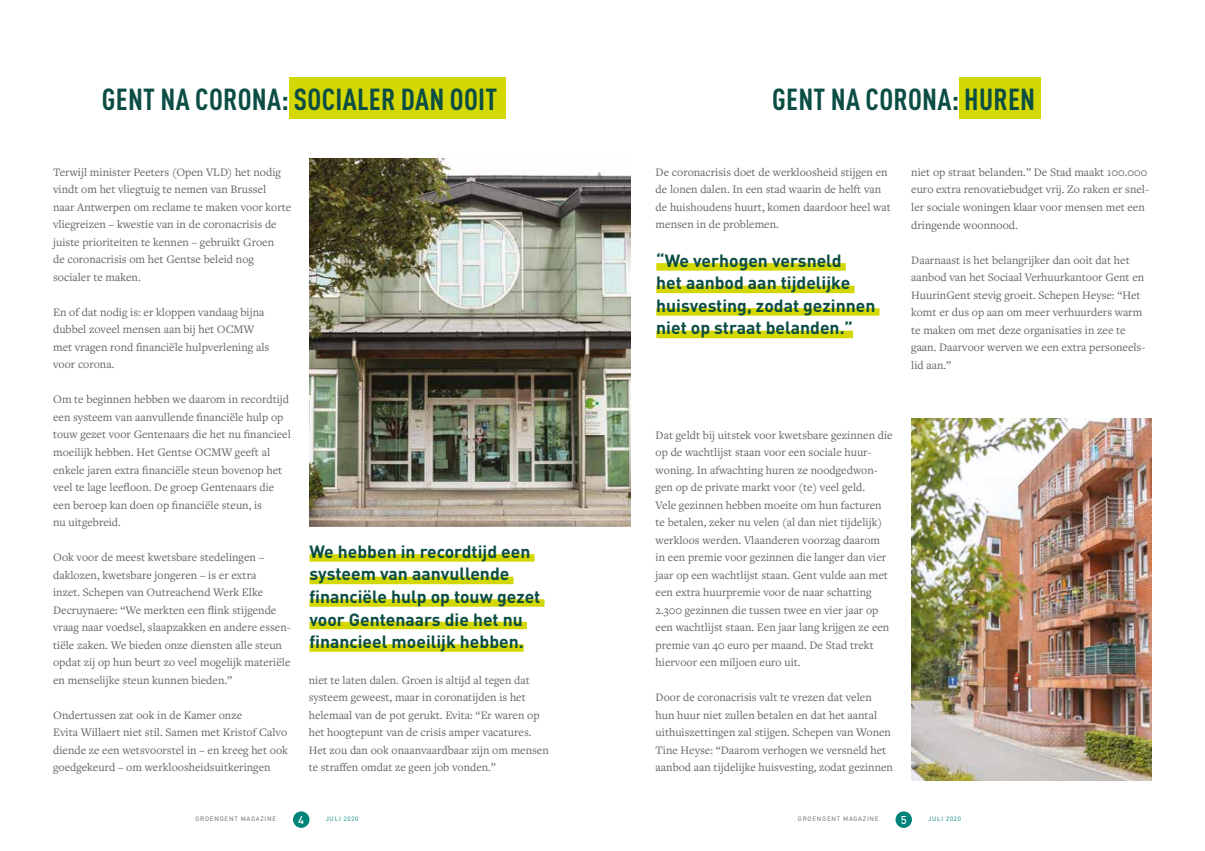
<style>
.page{position:relative;width:1205px;height:851px;background:#fff}
.page>*{position:absolute;margin:0;border:0;box-sizing:border-box;transform-origin:0 0}
.t1{font:700 condensed 30px "DIN Pro";letter-spacing:.01em;color:#0b4d44}
.t2{font:700 17.5px/22.5px "DIN Pro";color:#0b4d44}
.t3{font:11.88px/17.5px "Freight Text Pro";color:#636362}
.t4{font:500 11.25px "DIN Pro";color:#fff}
.t5{font:6.25px "DIN Pro";letter-spacing:.12em;color:#636362}
.t6{font:6.25px "DIN Pro";letter-spacing:.11em;color:#008379}
</style>
<div class="page">
<div style="left:289px;top:78px;width:217px;height:41px;background:#d3d802"></div>
<div style="left:959px;top:78px;width:82px;height:41px;background:#d3d802"></div>
<div style="left:309px;top:554px;width:225px;height:7px;background:#d3d802"></div>
<div style="left:309px;top:576px;width:204px;height:8px;background:#d3d802"></div>
<div style="left:309px;top:599px;width:235px;height:7px;background:#d3d802"></div>
<div style="left:309px;top:621px;width:218px;height:8px;background:#d3d802"></div>
<div style="left:309px;top:644px;width:215px;height:7px;background:#d3d802"></div>
<img style="left:309px;top:158px;width:322px;height:368px">
<div style="left:656px;top:263px;width:190px;height:7px;background:#d3d802"></div>
<div style="left:656px;top:285px;width:198px;height:8px;background:#d3d802"></div>
<div style="left:656px;top:308px;width:223px;height:7px;background:#d3d802"></div>
<div style="left:656px;top:330px;width:197px;height:8px;background:#d3d802"></div>
<img style="left:911px;top:419px;width:241px;height:361px">
<div style="left:293px;top:811px;width:16px;height:16px;background:#008379;border-radius:50%"></div>
<div style="left:895px;top:811px;width:17px;height:16px;background:#008379;border-radius:50%"></div>
<h1 class="t1" style="left:102px;top:76px;width:397px">GENT NA CORONA: SOCIALER DAN OOIT</h1>
<h1 class="t1" style="left:772px;top:76px;width:265px">GENT NA CORONA: HUREN</h1>
<p class="t3" style="left:53px;top:163px;width:239px">Terwijl minister Peeters (Open VLD) het nodig vindt om het vliegtuig te nemen van Brussel<br>naar Antwerpen om reclame te maken voor korte vliegreizen – kwestie van in de coronacrisis de juiste prioriteiten te kennen – gebruikt Groen<br>de coronacrisis om het Gentse beleid nog socialer te maken.</p>
<p class="t3" style="left:53px;top:303px;width:218px">En of dat nodig is: er kloppen vandaag bijna dubbel zoveel mensen aan bij het OCMW met vragen rond financiële hulpverlening als voor corona.</p>
<p class="t3" style="left:53px;top:390px;width:239px">Om te beginnen hebben we daarom in recordtijd een systeem van aanvullende financiële hulp op touw gezet voor Gentenaars die het nu financieel moeilijk hebben. Het Gentse OCMW geeft al enkele jaren extra financiële steun bovenop het veel te lage leefloon. De groep Gentenaars die een beroep kan doen op financiële steun, is<br>nu uitgebreid.</p>
<p class="t3" style="left:53px;top:548px;width:239px">Ook voor de meest kwetsbare stedelingen – daklozen, kwetsbare jongeren – is er extra<br>inzet. Schepen van Outreachend Werk Elke Decruynaere: “We merkten een flink stijgende vraag naar voedsel, slaapzakken en andere essen&shy;tiële zaken. We bieden onze diensten alle steun opdat zij op hun beurt zo veel mogelijk materiële en menselijke steun kunnen bieden.”</p>
<p class="t3" style="left:53px;top:705px;width:236px">Ondertussen zat ook in de Kamer onze<br>Evita Willaert niet stil. Samen met Kristof Calvo diende ze een wetsvoorstel in – en kreeg het ook goedgekeurd – om werkloosheidsuitkeringen</p>
<h2 class="t2" style="left:309px;top:539px;width:232px">We hebben in recordtijd een systeem van aanvullende financiële hulp op touw gezet voor Gentenaars die het nu financieel moeilijk hebben.</h2>
<p class="t3" style="left:309px;top:670px;width:242px">niet te laten dalen. Groen is altijd al tegen dat systeem geweest, maar in coronatijden is het helemaal van de pot gerukt. Evita: “Er waren op het hoogtepunt van de crisis amper vacatures.<br>Het zou dan ook onaanvaardbaar zijn om mensen te straffen omdat ze geen job vonden.”</p>
<p class="t3" style="left:656px;top:163px;width:237px">De coronacrisis doet de werkloosheid stijgen en de lonen dalen. In een stad waarin de helft van de huishoudens huurt, komen daardoor heel wat mensen in de problemen.</p>
<h2 class="t2" style="left:656px;top:248px;width:221px">“We verhogen versneld<br>het aanbod aan tijdelijke huisvesting, zodat gezinnen niet op straat belanden.”</h2>
<p class="t3" style="left:911px;top:163px;width:239px">niet op straat belanden.” De Stad maakt 100.000 euro extra renovatiebudget vrij. Zo raken er snel&shy;ler sociale woningen klaar voor mensen met een dringende woonnood.</p>
<p class="t3" style="left:911px;top:250px;width:236px">Daarnaast is het belangrijker dan ooit dat het aanbod van het Sociaal Verhuurkantoor Gent en HuurinGent stevig groeit. Schepen Heyse: “Het komt er dus op aan om meer verhuurders warm te maken om met deze organisaties in zee te gaan. Daarvoor werven we een extra personeels&shy;lid aan.”</p>
<p class="t3" style="left:656px;top:425px;width:239px">Dat geldt bij uitstek voor kwetsbare gezinnen die op de wachtlijst staan voor een sociale huur&shy;woning. In afwachting huren ze noodgedwon&shy;gen op de private markt voor (te) veel geld.<br>Vele gezinnen hebben moeite om hun facturen te betalen, zeker nu velen (al dan niet tijdelijk) werkloos werden. Vlaanderen voorzag daarom in een premie voor gezinnen die langer dan vier jaar op een wachtlijst staan. Gent vulde aan met een extra huurpremie voor de naar schatting 2.300 gezinnen die tussen twee en vier jaar op een wachtlijst staan. Een jaar lang krijgen ze een premie van 40 euro per maand. De Stad trekt hiervoor een miljoen euro uit.</p>
<p class="t3" style="left:656px;top:688px;width:239px">Door de coronacrisis valt te vrezen dat velen hun huur niet zullen betalen en dat het aantal uithuiszettingen zal stijgen. Schepen van Wonen Tine Heyse: “Daarom verhogen we versneld het aanbod aan tijdelijke huisvesting, zodat gezinnen</p>
<p class="t5" style="left:195px;top:813px;width:82px">GROENGENT MAGAZINE</p>
<p class="t4" style="left:298px;top:811px;width:7px">4</p>
<p class="t6" style="left:326px;top:813px;width:34px">JULI 2020</p>
<p class="t5" style="left:798px;top:813px;width:82px">GROENGENT MAGAZINE</p>
<p class="t4" style="left:901px;top:811px;width:7px">5</p>
<p class="t6" style="left:928px;top:813px;width:34px">JULI 2020</p>
</div>
